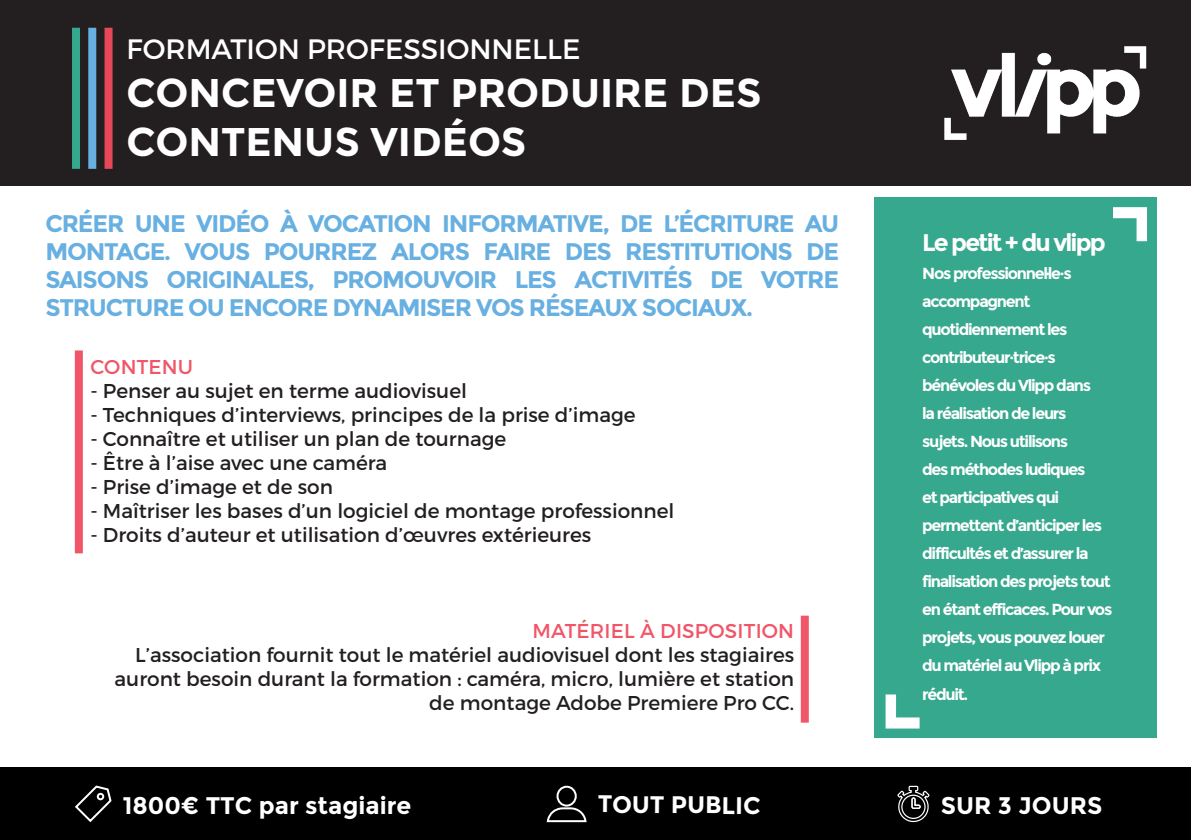
<style>
.page{position:relative;width:1191px;height:840px;background:#fff}
.page>*{position:absolute;margin:0;border:0;box-sizing:border-box;transform-origin:0 0}
.t1{font:700 40px/48px "Montserrat";color:#fff}
.t2{font:28px "Montserrat";color:#fff}
.t3{font:700 24px/28px "Montserrat";letter-spacing:-.05em;color:#68b0e1;text-align:justify}
.t4{font:700 24px "Montserrat";color:#fff}
.t5{font:700 24px "Montserrat";letter-spacing:-.08em;color:#fff}
.t6{font:20px/24px "Montserrat";color:#231f20;text-align:right}
.t7{font:20px "Montserrat";letter-spacing:.01em;color:#f05667}
.t8{font:700 16px/28px "Montserrat";letter-spacing:-.08em;color:#fff}
</style>
<div class="page">
<div style="left:0;top:0;width:1191px;height:186px;background:#231f20"></div>
<img style="left:944px;top:46px;width:203px;height:94px">
<div style="left:105px;top:28px;width:8px;height:141px;background:#e74756"></div>
<div style="left:88px;top:28px;width:8px;height:141px;background:#68b0e1"></div>
<div style="left:72px;top:28px;width:8px;height:141px;background:#36a88e"></div>
<div style="left:0;top:767px;width:1191px;height:72px;background:#000"></div>
<svg style="left:546px;top:805px;width:41px;height:18px"></svg>
<div style="left:556px;top:785px;width:21px;height:21px;border:2px solid #fff;border-radius:50%"></div>
<svg style="left:75px;top:785px;width:37px;height:38px"></svg>
<svg style="left:897px;top:785px;width:33px;height:38px"></svg>
<div style="left:75px;top:350px;width:8px;height:203px;background:#f05667"></div>
<div style="left:800px;top:615px;width:8px;height:107px;background:#f05667"></div>
<div style="left:874px;top:197px;width:283px;height:540px;background:#36a88e"></div>
<svg style="left:1113px;top:207px;width:34px;height:34px"></svg>
<svg style="left:885px;top:694px;width:34px;height:34px"></svg>
<p class="t2" style="left:127px;top:32px;width:455px">FORMATION PROFESSIONNELLE</p>
<p class="t1" style="left:127px;top:69px;width:636px">CONCEVOIR ET PRODUIRE DES<br>CONTENUS VIDÉOS</p>
<p class="t3" style="left:45px;top:209px;width:795px">CRÉER UNE VIDÉO À VOCATION INFORMATIVE, DE L’ÉCRITURE AU MONTAGE. VOUS POURREZ ALORS FAIRE DES RESTITUTIONS DE SAISONS ORIGINALES, PROMOUVOIR LES ACTIVITÉS DE VOTRE STRUCTURE OU ENCORE DYNAMISER VOS RÉSEAUX SOCIAUX.</p>
<p class="t7" style="left:90px;top:354px;width:104px">CONTENU</p>
<p class="t6" style="left:90px;top:378px;width:378px">- Penser au sujet en terme audiovisuel</p>
<p class="t6" style="left:90px;top:402px;width:547px">- Techniques d’interviews, principes de la prise d’image</p>
<p class="t6" style="left:90px;top:426px;width:417px">- Connaître et utiliser un plan de tournage</p>
<p class="t6" style="left:90px;top:450px;width:298px">- Être à l’aise avec une caméra</p>
<p class="t6" style="left:90px;top:474px;width:244px">- Prise d’image et de son</p>
<p class="t6" style="left:90px;top:498px;width:585px">- Maîtriser les bases d’un logiciel de montage professionnel</p>
<p class="t6" style="left:90px;top:522px;width:502px">- Droits d’auteur et utilisation d’œuvres extérieures</p>
<p class="t7" style="left:532px;top:618px;width:263px">MATÉRIEL À DISPOSITION</p>
<p class="t6" style="left:115px;top:642px;width:681px">L’association fournit tout le matériel audiovisuel dont les stagiaires auront besoin durant la formation : caméra, micro, lumière et station de montage Adobe Premiere Pro CC.</p>
<p class="t5" style="left:922px;top:228px;width:185px">Le petit + du vlipp</p>
<p class="t8" style="left:922px;top:259px;width:192px">Nos professionnel·le·s accompagnent quotidiennement les contributeur·trice·s bénévoles du Vlipp dans<br>la réalisation de leurs sujets. Nous utilisons<br>des méthodes ludiques<br>et participatives qui permettent d’anticiper les difficultés et d’assurer la finalisation des projets tout en étant efficaces. Pour vos projets, vous pouvez louer du matériel au Vlipp à prix réduit.</p>
<p class="t4" style="left:123px;top:790px;width:290px">1800€ TTC par stagiaire</p>
<p class="t4" style="left:598px;top:789px;width:165px">TOUT PUBLIC</p>
<p class="t4" style="left:940px;top:790px;width:163px">SUR 3 JOURS</p>
</div>
